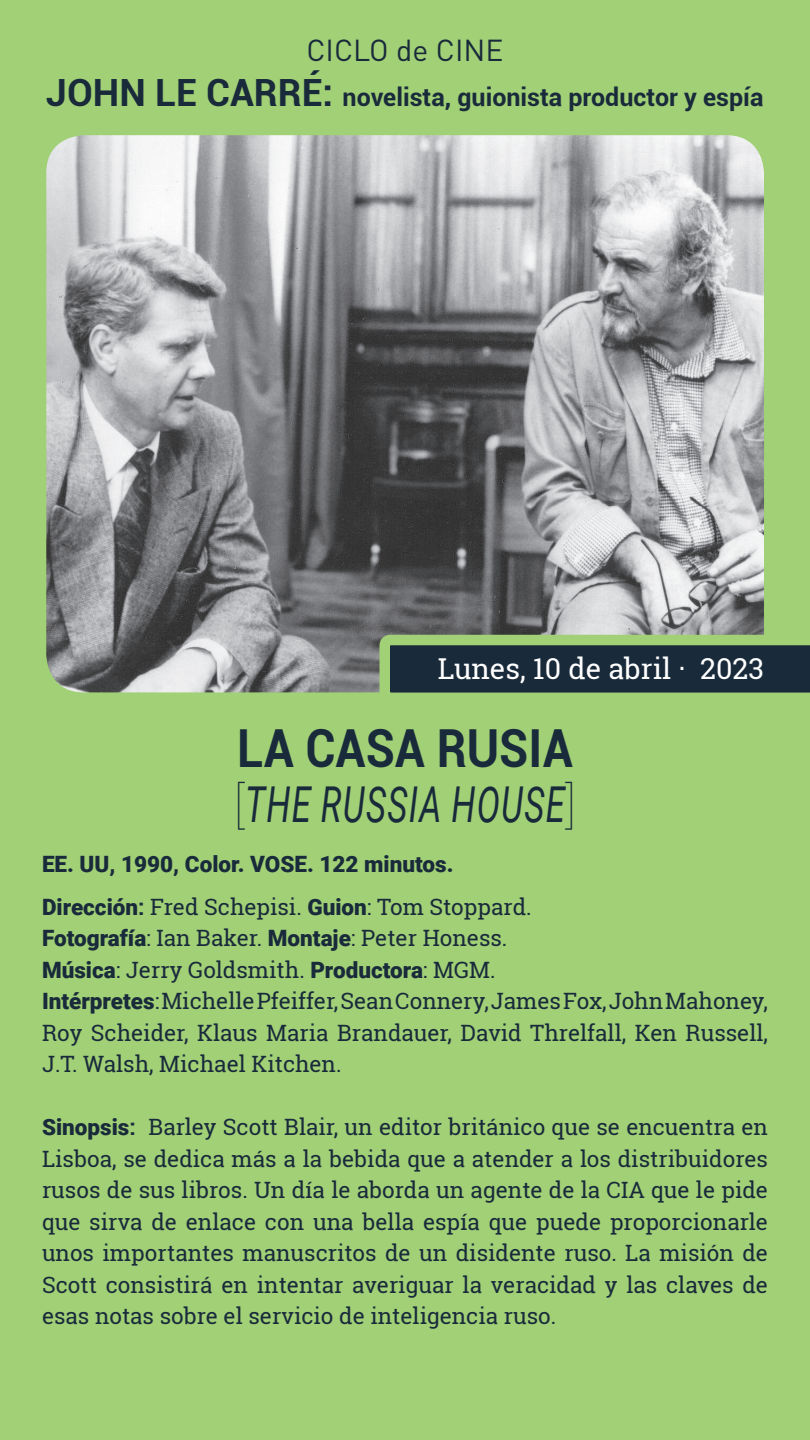
<style>
.page{position:relative;width:810px;height:1440px;background:#a1d076}
.page>*{position:absolute;margin:0;border:0;box-sizing:border-box;transform-origin:0 0}
.t1{font:700 52.5px "Roboto";color:#192a3b;scale:.9 1}
.t2{font:italic 49.5px "Roboto";letter-spacing:.035em;color:#192a3b;scale:.7 1}
.t3{font:30px "DIN Pro";color:#192a3b}
.t4{font:28.8px "Roboto Slab";color:#fff}
.t5{font:700 24.97px "Roboto";color:#192a3b}
.t6{font:22.5px/31.5px "Roboto Slab";color:#192a3b}
.t7{font:900 22.5px "Roboto";color:#192a3b}
.s1{font-size:37.5px}
.s2{font-weight:100;font-style:normal}
.s3{font-family:"Roboto";font-weight:900}
.s4{font-family:"Roboto";font-weight:700}
</style>
<div class="page">
<img style="left:46px;top:135px;width:718px;height:557px">
<svg style="left:380px;top:635px;width:430px;height:68px;background:#445f4d"></svg>
<h3 class="t3" style="left:307px;top:26px;width:198px">CICLO de CINE</h3>
<p class="t5" style="left:46px;top:79px;width:719px"><span class="s1">JOHN LE CARRÉ:</span> novelista, guionista productor y espía</p>
<p class="t4" style="left:438px;top:649px;width:328px">Lunes, 10 de abril · 2023</p>
<h1 class="t1" style="left:237px;top:711px;width:375px">LA CASA RUSIA</h1>
<h2 class="t2" style="left:234px;top:770px;width:491px"><span class="s2">[</span>THE RUSSIA HOUSE<span class="s2">]</span></h2>
<p class="t7" style="left:42px;top:848px;width:413px">EE. UU, 1990, Color. VOSE. 122 minutos.</p>
<p class="t6" style="left:42px;top:890px;width:728px"><span class="s3">Dirección</span><span class="s4">:</span> Fred Schepisi. <span class="s3">Guion</span>: Tom Stoppard.<br><span class="s3">Fotografía</span>: Ian Baker. <span class="s3">Montaje</span>: Peter Honess.<br><span class="s3">Música</span>: Jerry Goldsmith. <span class="s3">Productora</span>: MGM.<br><span class="s3">Intérpretes</span>: Michelle Pfeiffer, Sean Connery, James Fox, John Mahoney, Roy Scheider, Klaus Maria Brandauer, David Threlfall, Ken Russell, J.T. Walsh, Michael Kitchen.</p>
<p class="t6" style="left:42px;top:1111px;width:728px;text-align:justify"><span class="s3">Sinopsis</span><span class="s4">:</span> Barley Scott Blair, un editor británico que se encuentra en Lisboa, se dedica más a la bebida que a atender a los distribuidores rusos de sus libros. Un día le aborda un agente de la CIA que le pide que sirva de enlace con una bella espía que puede proporcionarle unos importantes manuscritos de un disidente ruso. La misión de Scott consistirá en intentar averiguar la veracidad y las claves de esas notas sobre el servicio de inteligencia ruso.</p>
</div>
